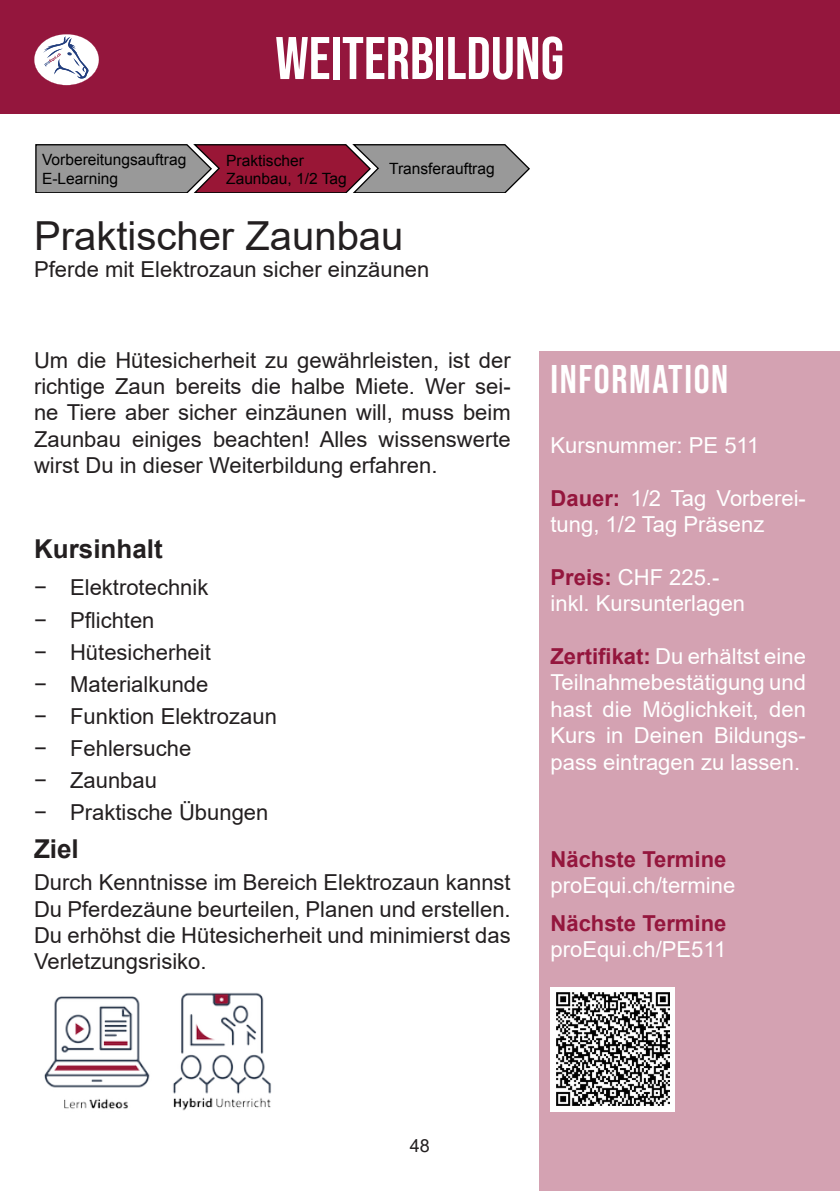
<style>
.page{position:relative;width:840px;height:1191px;background:#fff}
.page>*{position:absolute;margin:0;border:0;box-sizing:border-box;transform-origin:0 0}
.t1{font:60px "Bebas Neue";color:#fff}
.Absatzformat_3{font:40px "Arial";color:#231f20}
.t2{font:40px "Bebas Neue";letter-spacing:.04em;color:#fff}
.t3{font:700 26px "Arial";color:#231f20}
.t4{font:22px/26.4px "Arial";color:#231f20;text-align:justify}
.t5{font:22px/26.4px "Arial";color:#fff}
.t6{font:700 22px "Arial";color:#94163d}
.t7{font:18px "Arial";color:#231f20}
.t8{font:15.6px/18.6px "Arial";color:#000}
.s1{font-weight:700;color:#94163d}
</style>
<div class="page">
<div style="left:0;top:0;width:839px;height:113px;background:#94163d"></div>
<div style="left:539px;top:351px;width:300px;height:840px;background:#d4a2b2"></div>
<svg style="left:34px;top:34px;width:65px;height:51px"></svg>
<div style="left:550px;top:986px;width:125px;height:125px;background:#fff"></div>
<img style="left:556px;top:992px;width:113px;height:114px">
<svg style="left:35px;top:144px;width:495px;height:49px;background:#946e77"></svg>
<img style="left:44px;top:992px;width:227px;height:119px">
<h1 class="t1" style="left:275px;top:24px;width:290px">WEITERBILDUNG</h1>
<p class="t8" style="left:42px;top:150px;width:146px">Vorbereitungsauftrag<br>E-Learning</p>
<p class="t8" style="left:226px;top:151px;width:122px">Praktischer<br>Zaunbau, 1/2 Tag</p>
<p class="t8" style="left:389px;top:159px;width:107px">Transferauftrag</p>
<p class="Absatzformat_3" style="left:34px;top:209px;width:371px">Praktischer Zaunbau</p>
<p class="t4" style="left:34px;top:256px;width:396px">Pferde mit Elektrozaun sicher einzäunen</p>
<p class="t4" style="left:34px;top:346px;width:478px">Um die Hütesicherheit zu gewährleisten, ist der richtige Zaun bereits die halbe Miete. Wer sei&shy;ne Tiere aber sicher einzäunen will, muss beim Zaunbau einiges beachten! Alles wissenswerte wirst Du in dieser Weiterbildung erfahren.</p>
<p class="t3" style="left:34px;top:530px;width:130px">Kursinhalt</p>
<p class="t4" style="left:34px;top:574px;width:176px">− Elektrotechnik</p>
<p class="t4" style="left:34px;top:606px;width:122px">− Pflichten</p>
<p class="t4" style="left:34px;top:638px;width:178px">− Hütesicherheit</p>
<p class="t4" style="left:34px;top:670px;width:176px">− Materialkunde</p>
<p class="t4" style="left:34px;top:702px;width:244px">− Funktion Elektrozaun</p>
<p class="t4" style="left:34px;top:735px;width:159px">− Fehlersuche</p>
<p class="t4" style="left:34px;top:767px;width:124px">− Zaunbau</p>
<p class="t4" style="left:34px;top:799px;width:236px">− Praktische Übungen</p>
<p class="t3" style="left:34px;top:830px;width:46px">Ziel</p>
<p class="t4" style="left:34px;top:869px;width:478px">Durch Kenntnisse im Bereich Elektrozaun kannst Du Pferdezäune beurteilen, Planen und erstellen.<br>Du erhöhst die Hütesicherheit und minimierst das Verletzungsrisiko.</p>
<h2 class="t2" style="left:550px;top:356px;width:179px">INFORMATION</h2>
<p class="t5" style="left:550px;top:431px;width:210px">Kursnummer: PE 511</p>
<p class="t5" style="left:550px;top:484px;width:257px"><span class="s1">Dauer:</span> 1/2 Tag Vorberei&shy;tung, 1/2 Tag Präsenz</p>
<p class="t5" style="left:550px;top:563px;width:170px"><span class="s1">Preis:</span> CHF 225.-</p>
<p class="t5" style="left:550px;top:590px;width:196px">inkl. Kursunterlagen</p>
<p class="t5" style="left:550px;top:643px;width:257px;text-align:justify"><span class="s1">Zertifikat:</span> Du erhältst eine Teilnahmebestätigung und hast die Möglichkeit, den Kurs in Deinen Bildungs&shy;pass eintragen zu lassen.</p>
<p class="t6" style="left:550px;top:843px;width:177px">Nächste Termine</p>
<p class="t5" style="left:550px;top:872px;width:186px">proEqui.ch/termine</p>
<p class="t6" style="left:550px;top:907px;width:177px">Nächste Termine</p>
<p class="t5" style="left:550px;top:936px;width:177px">proEqui.ch/PE511</p>
<p class="t7" style="left:410px;top:1133px;width:22px">48</p>
</div>
